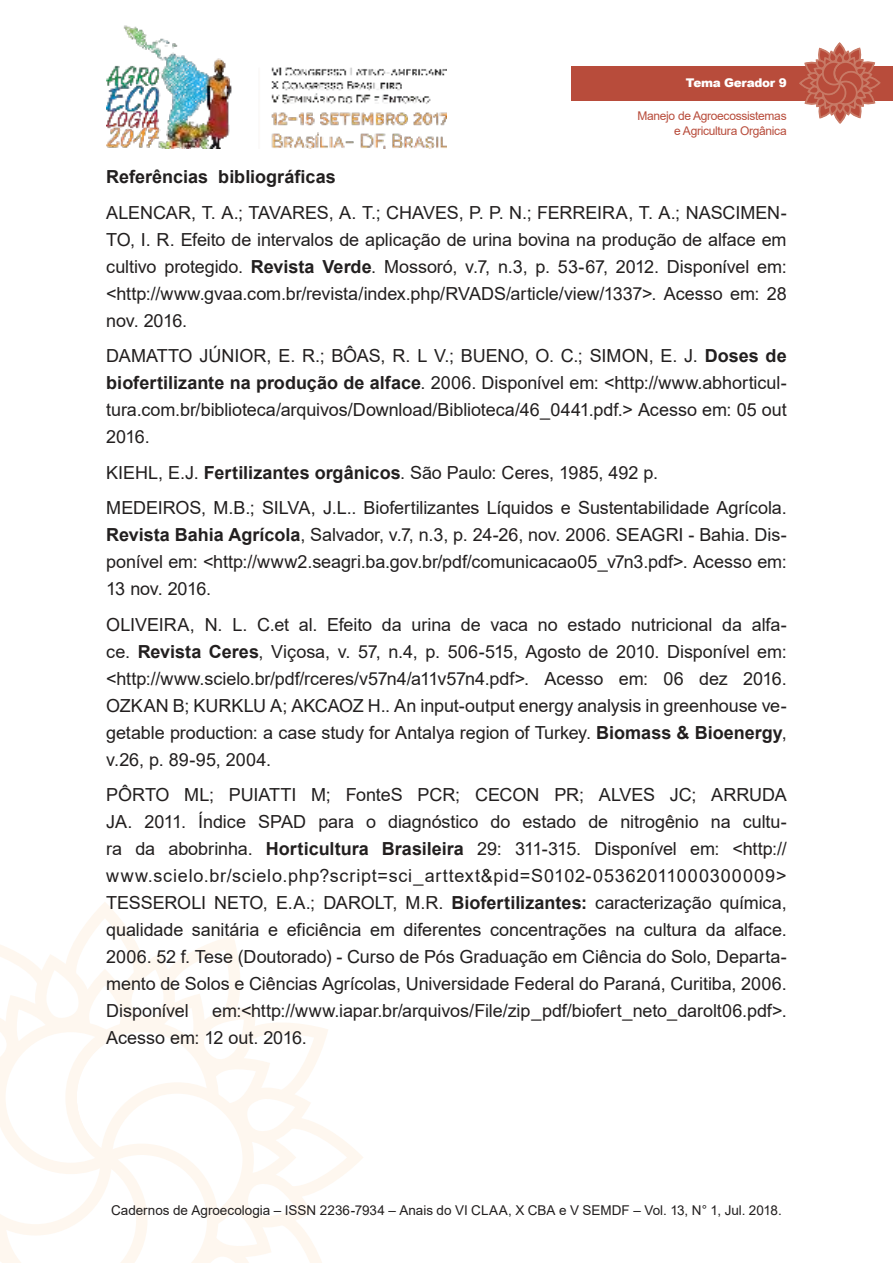
<style>
.page{position:relative;width:893px;height:1263px;background:#fff}
.page>*{position:absolute;margin:0;border:0;box-sizing:border-box;transform-origin:0 0}
.t1{font:18px/27px "Arial";letter-spacing:-.005em;color:#221f1f;text-align:justify}
.t2{font:700 18px "Arial";color:#221f1f}
.t3{font:13.5px "Arial";color:#221f1f}
.t4{font:12px/14.4px "Arial";letter-spacing:-.025em;color:#b84c3b;text-align:right}
.t5{font:900 12px "Arial";letter-spacing:-.025em;color:#fff}
.s1{font-weight:700}
</style>
<div class="page">
<img style="left:106px;top:25px;width:340px;height:124px">
<svg style="left:0;top:910px;width:363px;height:353px"></svg>
<div style="left:571px;top:66px;width:322px;height:34px;background:#b84c3b"></div>
<svg style="left:798px;top:43px;width:83px;height:81px"></svg>
<p class="t5" style="left:686px;top:76px;width:102px">Tema Gerador 9</p>
<p class="t4" style="left:637px;top:110px;width:151px">Manejo de Agroecossistemas e Agricultura Orgânica</p>
<p class="t2" style="left:106px;top:170px;width:231px">Referências bibliográficas</p>
<p class="t1" style="left:106px;top:201px;width:682px">ALENCAR, T. A.; TAVARES, A. T.; CHAVES, P. P. N.; FERREIRA, T. A.; NASCIMEN-TO, I. R. Efeito de intervalos de aplicação de urina bovina na produção de alface em cultivo protegido. <span class="s1">Revista Verde</span>. Mossoró, v.7, n.3, p. 53-67, 2012. Disponível em: &lt;http://www.gvaa.com.br/revista/index.php/RVADS/article/view/1337&gt;. Acesso em: 28 nov. 2016.</p>
<p class="t1" style="left:106px;top:344px;width:682px">DAMATTO JÚNIOR, E. R.; BÔAS, R. L V.; BUENO, O. C.; SIMON, E. J. <span class="s1">Doses de biofertilizante na produção de alface</span>. 2006. Disponível em: &lt;http://www.abhorticul&shy;tura.com.br/biblioteca/arquivos/Download/Biblioteca/46_0441.pdf.&gt; Acesso em: 05 out 2016.</p>
<p class="t1" style="left:106px;top:456px;width:682px;line-height:35.5px">KIEHL, E.J. <span class="s1">Fertilizantes orgânicos</span>. São Paulo: Ceres, 1985, 492 p.<br>MEDEIROS, M.B.; SILVA, J.L.. Biofertilizantes Líquidos e Sustentabilidade Agrícola.</p>
<p class="t1" style="left:106px;top:523px;width:682px"><span class="s1">Revista Bahia Agrícola</span>, Salvador, v.7, n.3, p. 24-26, nov. 2006. SEAGRI - Bahia. Dis&shy;ponível em: &lt;http://www2.seagri.ba.gov.br/pdf/comunicacao05_v7n3.pdf&gt;. Acesso em:<br>13 nov. 2016.</p>
<p class="t1" style="left:106px;top:613px;width:682px">OLIVEIRA, N. L. C.et al. Efeito da urina de vaca no estado nutricional da alfa&shy;ce. <span class="s1">Revista Ceres</span>, Viçosa, v. 57, n.4, p. 506-515, Agosto de 2010. Disponível em: &lt;http://www.scielo.br/pdf/rceres/v57n4/a11v57n4.pdf&gt;. Acesso em: 06 dez 2016.<br>OZKAN B; KURKLU A; AKCAOZ H.. An input-output energy analysis in greenhouse ve&shy;getable production: a case study for Antalya region of Turkey. <span class="s1">Biomass &amp; Bioenergy</span>, v.26, p. 89-95, 2004.</p>
<p class="t1" style="left:106px;top:783px;width:682px">PÔRTO ML; PUIATTI M; FonteS PCR; CECON PR; ALVES JC; ARRUDA JA. 2011. Índice SPAD para o diagnóstico do estado de nitrogênio na cultu&shy;ra da abobrinha. <span class="s1">Horticultura Brasileira</span> 29: 311-315. Disponível em: &lt;http:// www.scielo.br/scielo.php?script=sci_arttext&amp;pid=S0102-05362011000300009&gt; TESSEROLI NETO, E.A.; DAROLT, M.R. <span class="s1">Biofertilizantes:</span> caracterização química, qualidade sanitária e eficiência em diferentes concentrações na cultura da alface.<br>2006. 52 f. Tese (Doutorado) - Curso de Pós Graduação em Ciência do Solo, Departa&shy;mento de Solos e Ciências Agrícolas, Universidade Federal do Paraná, Curitiba, 2006.<br>Disponível</p>
<p class="t1" style="left:106px;top:999px;width:682px;text-indent:106px">em:&lt;http://www.iapar.br/arquivos/File/zip_pdf/biofert_neto_darolt06.pdf&gt;.<br>Acesso em: 12 out. 2016.</p>
<p class="t3" style="left:111px;top:1205px;width:672px">Cadernos de Agroecologia – ISSN 2236-7934 – Anais do VI CLAA, X CBA e V SEMDF – Vol. 13, N° 1, Jul. 2018.</p>
</div>
